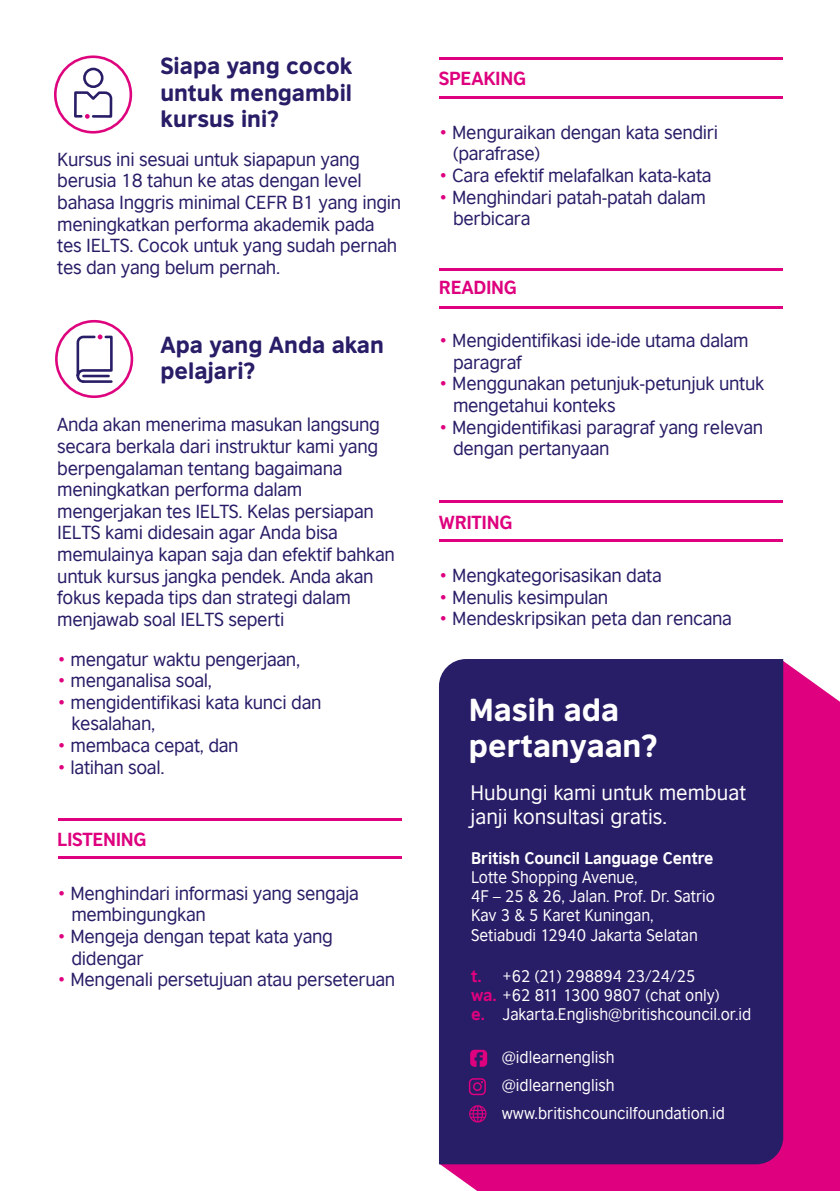
<style>
.page{position:relative;width:840px;height:1191px;background:#fff}
.page>*{position:absolute;margin:0;border:0;box-sizing:border-box;transform-origin:0 0}
.t1{font:30px/36px "British Council Sans Headline";color:#fff}
.t2{font:22px/26.4px "British Council Sans Headline";color:#281d67;text-align:justify}
.t3{font:20px/24px "British Council Sans";color:#fff}
.t4{font:18px/21.6px "British Council Sans";letter-spacing:-.02em;color:#281d67}
.t5{font:700 18px "British Council Sans";letter-spacing:-.02em;color:#de007e}
.t6{font:16px/19.2px "British Council Sans";color:#fff;scale:.95 1}
.t7{font:700 16px "British Council Sans";color:#fff;scale:.95 1}
.s1{color:#de007e}
.s2{font-weight:700;color:#de007e}
</style>
<div class="page">
<svg style="left:439px;top:659px;width:400px;height:532px;background:#d80c82"></svg>
<div style="left:83px;top:68px;width:20px;height:20px;border:3px solid #281d67;border-radius:50%"></div>
<svg style="left:74px;top:91px;width:39px;height:28px"></svg>
<div style="left:54px;top:55px;width:78px;height:79px;border:3px solid #de047e;border-radius:50%"></div>
<div style="left:55px;top:320px;width:78px;height:78px;border:3px solid #de047e;border-radius:50%"></div>
<svg style="left:76px;top:334px;width:37px;height:49px"></svg>
<hr style="left:58px;top:818px;width:344px;height:3px;background:#de007e">
<hr style="left:58px;top:856px;width:344px;height:3px;background:#de007e">
<hr style="left:439px;top:57px;width:343px;height:3px;background:#de007e">
<hr style="left:439px;top:96px;width:343px;height:2px;background:#de007e">
<hr style="left:439px;top:268px;width:343px;height:3px;background:#de007e">
<hr style="left:439px;top:306px;width:343px;height:3px;background:#de007e">
<hr style="left:439px;top:500px;width:343px;height:3px;background:#de007e">
<hr style="left:439px;top:539px;width:343px;height:2px;background:#de007e">
<div style="left:439px;top:659px;width:343px;height:505px;background:#281d67"></div>
<svg style="left:468px;top:1078px;width:17px;height:17px"></svg>
<svg style="left:469px;top:1105px;width:17px;height:17px"></svg>
<svg style="left:470px;top:1049px;width:17px;height:17px"></svg>
<p class="t2" style="left:160px;top:52px;width:194px">Siapa yang cocok untuk mengambil kursus ini?</p>
<p class="t4" style="left:57px;top:147px;width:345px">Kursus ini sesuai untuk siapapun yang berusia 18 tahun ke atas dengan level bahasa Inggris minimal CEFR B1 yang ingin meningkatkan performa akademik pada tes IELTS. Cocok untuk yang sudah pernah tes dan yang belum pernah.</p>
<p class="t2" style="left:160px;top:330px;width:225px">Apa yang Anda akan pelajari?</p>
<p class="t4" style="left:57px;top:412px;width:339px">Anda akan menerima masukan langsung secara berkala dari instruktur kami yang berpengalaman tentang bagaimana meningkatkan performa dalam mengerjakan tes IELTS. Kelas persiapan IELTS kami didesain agar Anda bisa memulainya kapan saja dan efektif bahkan untuk kursus jangka pendek. Anda akan fokus kepada tips dan strategi dalam menjawab soal IELTS seperti</p>
<p class="t4" style="left:57px;top:646px;width:244px"><span class="s1">•</span> mengatur waktu pengerjaan,</p>
<p class="t4" style="left:57px;top:668px;width:156px"><span class="s1">•</span> menganalisa soal,</p>
<p class="t4" style="left:71px;top:689px;width:251px;text-indent:-14px"><span class="s1">•</span> mengidentifikasi kata kunci dan kesalahan,</p>
<p class="t4" style="left:57px;top:733px;width:183px"><span class="s1">•</span> membaca cepat, dan</p>
<p class="t4" style="left:57px;top:754px;width:109px"><span class="s1">•</span> latihan soal.</p>
<p class="t5" style="left:57px;top:824px;width:91px">LISTENING</p>
<p class="t4" style="left:71px;top:880px;width:289px;text-indent:-14px"><span class="s1">•</span> Menghindari informasi yang sengaja membingungkan</p>
<p class="t4" style="left:71px;top:924px;width:263px;text-indent:-14px"><span class="s1">•</span> Mengeja dengan tepat kata yang didengar</p>
<p class="t4" style="left:57px;top:967px;width:339px"><span class="s1">•</span> Mengenali persetujuan atau perseteruan</p>
<p class="t5" style="left:438px;top:63px;width:89px">SPEAKING</p>
<p class="t4" style="left:453px;top:120px;width:266px;text-indent:-14px"><span class="s1">•</span> Menguraikan dengan kata sendiri (parafrase)</p>
<p class="t4" style="left:438px;top:163px;width:274px"><span class="s1">•</span> Cara efektif melafalkan kata-kata</p>
<p class="t4" style="left:453px;top:184px;width:254px;text-indent:-14px"><span class="s1">•</span> Menghindari patah-patah dalam berbicara</p>
<p class="t5" style="left:438px;top:271px;width:80px">READING</p>
<p class="t4" style="left:453px;top:328px;width:297px;text-indent:-14px"><span class="s1">•</span> Mengidentifikasi ide-ide utama dalam paragraf</p>
<p class="t4" style="left:453px;top:371px;width:312px;text-indent:-14px"><span class="s1">•</span> Menggunakan petunjuk-petunjuk untuk mengetahui konteks</p>
<p class="t4" style="left:453px;top:414px;width:311px;text-indent:-14px"><span class="s1">•</span> Mengidentifikasi paragraf yang relevan dengan pertanyaan</p>
<p class="t5" style="left:438px;top:506px;width:75px">WRITING</p>
<p class="t4" style="left:438px;top:563px;width:224px"><span class="s1">•</span> Mengkategorisasikan data</p>
<p class="t4" style="left:438px;top:584px;width:171px"><span class="s1">•</span> Menulis kesimpulan</p>
<p class="t4" style="left:438px;top:606px;width:294px"><span class="s1">•</span> Mendeskripsikan peta dan rencana</p>
<h1 class="t1" style="left:468px;top:690px;width:190px">Masih ada pertanyaan?</h1>
<p class="t3" style="left:470px;top:779px;width:277px">Hubungi kami untuk membuat janji konsultasi gratis.</p>
<p class="t7" style="left:471px;top:843px;width:256px">British Council Language Centre</p>
<p class="t6" style="left:471px;top:866px;width:258px">Lotte Shopping Avenue,<br>4F – 25 &amp; 26, Jalan. Prof. Dr. Satrio<br>Kav 3 &amp; 5 Karet Kuningan,<br>Setiabudi 12940 Jakarta Selatan</p>
<p class="t6" style="left:471px;top:964px;width:263px"><span class="s2">t.<br>wa.</span> +62 811 1300 9807 (chat only) <span class="s2">e.</span></p>
<p class="t6" style="left:502px;top:964px;width:204px">+62 (21) 298894 23/24/25</p>
<p class="t6" style="left:502px;top:1003px;width:263px">Jakarta.English@britishcouncil.or.id</p>
<p class="t6" style="left:501px;top:1042px;width:236px;line-height:27.8px">@idlearnenglish @idlearnenglish www.britishcouncilfoundation.id</p>
</div>
